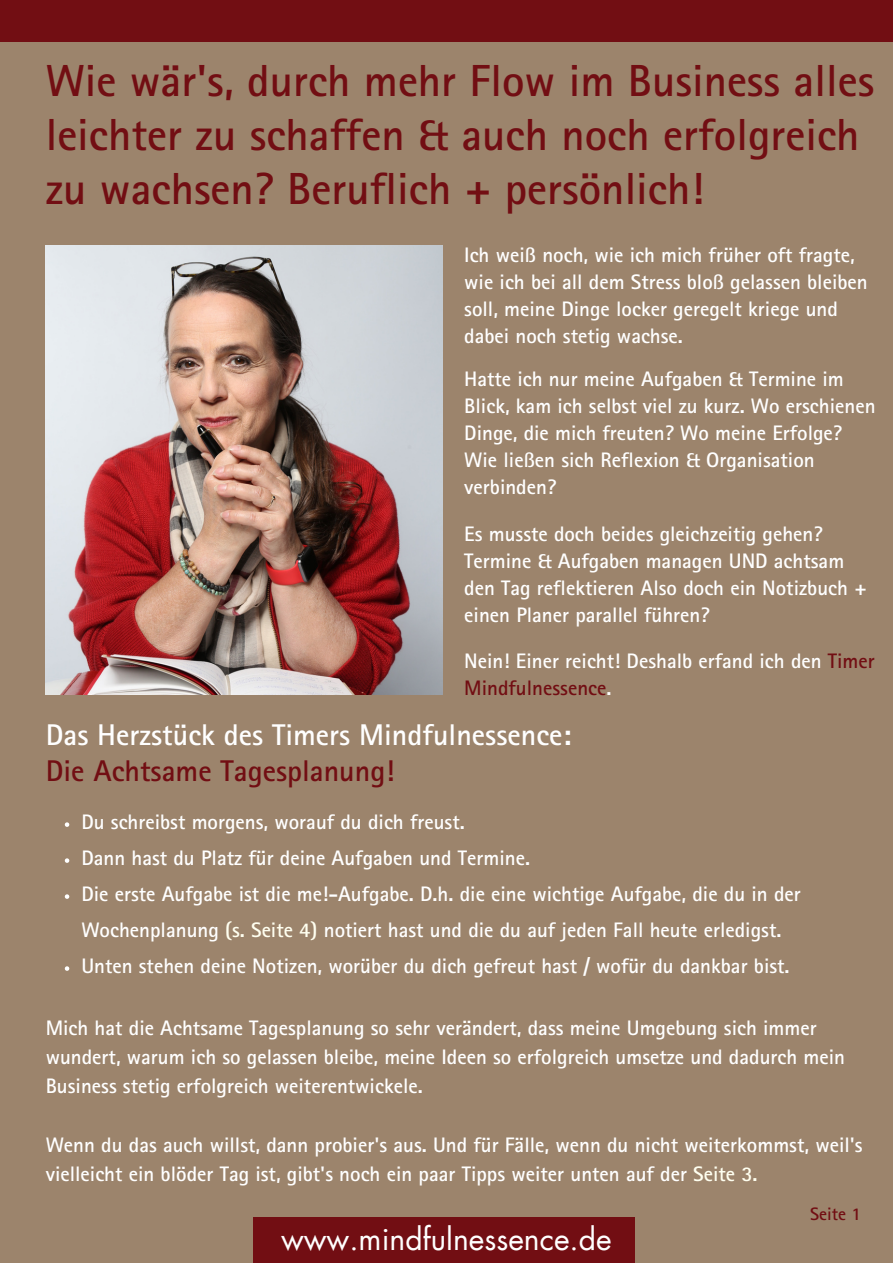
<style>
.page{position:relative;width:893px;height:1264px;background:#fff}
.page>*{position:absolute;margin:0;border:0;box-sizing:border-box;transform-origin:0 0}
.t1{font:700 45px/54px "Rotis Sans Serif Std";color:#720e13}
.t2{font:700 30px "Rotis Sans Serif Std";color:#fff}
.t3{font:700 30px "Rotis Sans Serif Std";color:#720e13}
.t4{font:30px "Futura Com";color:#fff}
.t5{font:700 21px/27px "Rotis Sans Serif Std";color:#fff}
.t6{font:700 18px "Rotis Sans Serif Std";color:#720e13}
.s1{color:#720e13}
.s2{color:#fffff0}
</style>
<div class="page">
<div style="left:0;top:0;width:892px;height:1262px;background:#9c846c"></div>
<svg style="left:65px;top:822px;width:4px;height:4px"></svg>
<svg style="left:65px;top:858px;width:4px;height:4px"></svg>
<svg style="left:65px;top:894px;width:4px;height:4px"></svg>
<svg style="left:65px;top:966px;width:4px;height:4px"></svg>
<img style="left:46px;top:246px;width:396px;height:448px">
<div style="left:0;top:0;width:892px;height:42px;background:#720e13"></div>
<div style="left:253px;top:1216px;width:381px;height:46px;background:#720e13"></div>
<h1 class="t1" style="left:46px;top:60px;width:830px">Wie wär's, durch mehr Flow im Business alles leichter zu schaffen &amp; auch noch erfolgreich zu wachsen? Beruflich + persönlich!</h1>
<p class="t5" style="left:464px;top:244px;width:405px">Ich weiß noch, wie ich mich früher oft fragte, wie ich bei all dem Stress bloß gelassen bleiben soll, meine Dinge locker geregelt kriege und dabei noch stetig wachse.</p>
<p class="t5" style="left:464px;top:369px;width:413px">Hatte ich nur meine Aufgaben &amp; Termine im Blick, kam ich selbst viel zu kurz. Wo erschienen Dinge, die mich freuten? Wo meine Erfolge?<br>Wie ließen sich Reflexion &amp; Organisation verbinden?</p>
<p class="t5" style="left:464px;top:523px;width:404px">Es musste doch beides gleichzeitig gehen?<br>Termine &amp; Aufgaben managen UND achtsam den Tag reflektieren Also doch ein Notizbuch + einen Planer parallel führen?</p>
<p class="t5" style="left:464px;top:650px;width:412px">Nein! Einer reicht! Deshalb erfand ich den <span class="s1">Timer<br>Mindfulnessence</span>.</p>
<h2 class="t2" style="left:46px;top:724px;width:527px">Das Herzstück des Timers Mindfulnessence:</h2>
<h2 class="t3" style="left:46px;top:760px;width:350px">Die Achtsame Tagesplanung!</h2>
<p class="t5" style="left:81px;top:807px;width:721px;line-height:36px">Du schreibst morgens, worauf du dich freust.<br>Dann hast du Platz für deine Aufgaben und Termine.<br>Die erste Aufgabe ist die me!-Aufgabe. D.h. die eine wichtige Aufgabe, die du in der Wochenplanung <span class="s2">(s. Seite 4)</span> notiert hast und die du auf jeden Fall heute erledigst.<br>Unten stehen deine Notizen, worüber du dich gefreut hast / wofür du dankbar bist.</p>
<p class="t5" style="left:46px;top:1016px;width:800px;line-height:29.2px">Mich hat die Achtsame Tagesplanung so sehr verändert, dass meine Umgebung sich immer wundert, warum ich so gelassen bleibe, meine Ideen so erfolgreich umsetze und dadurch mein<br>Business stetig erfolgreich weiterentwickele.</p>
<p class="t5" style="left:46px;top:1133px;width:818px;line-height:29.2px">Wenn du das auch willst, dann probier's aus. Und für Fälle, wenn du nicht weiterkommst, weil's vielleicht ein blöder Tag ist, gibt's noch ein paar Tipps weiter unten auf der <span class="s2">Seite 3.</span></p>
<h2 class="t4" style="left:281px;top:1225px;width:332px">www.mindfulnessence.de</h2>
<p class="t6" style="left:810px;top:1207px;width:52px">Seite 1</p>
</div>
